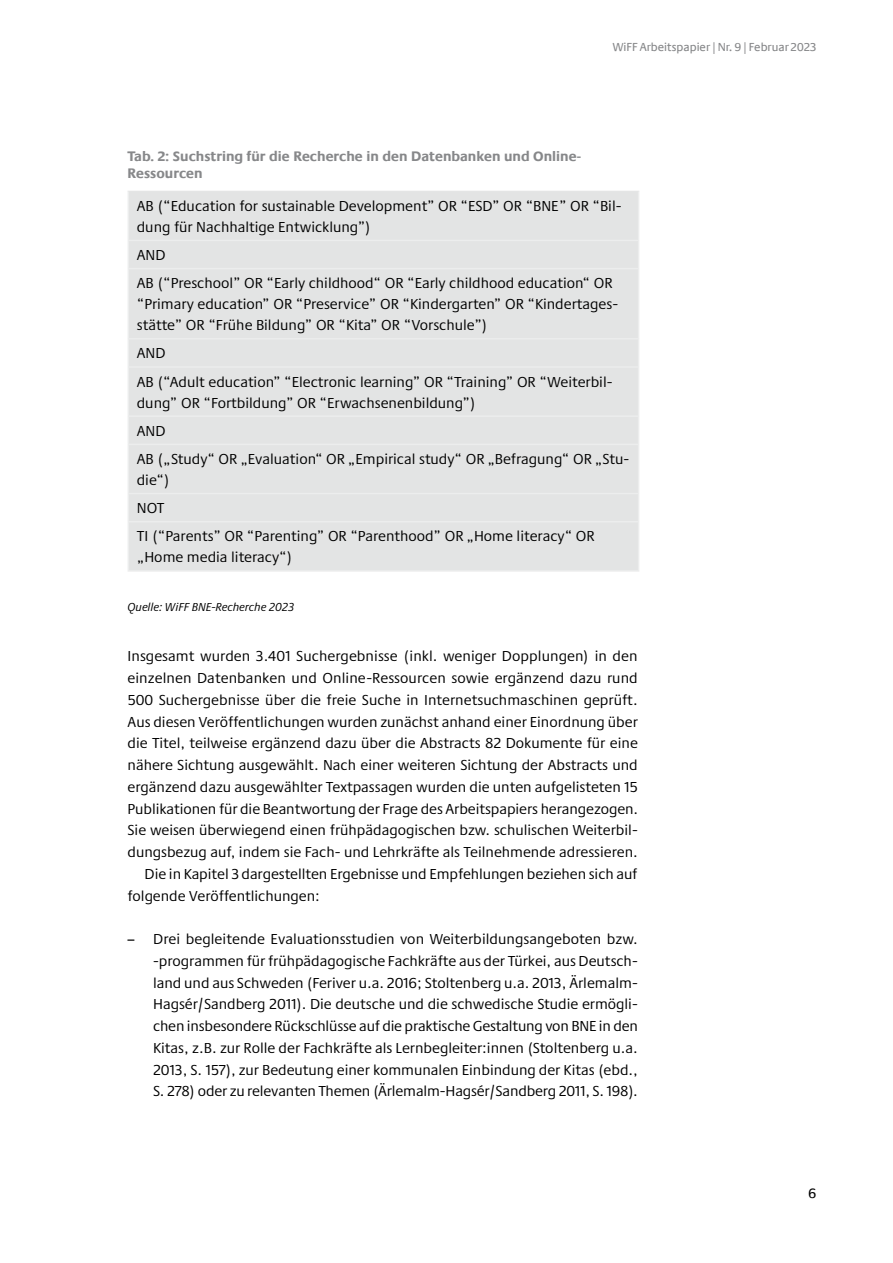
<style>
.page{position:relative;width:893px;height:1263px;background:#fff}
.page>*{position:absolute;margin:0;border:0;box-sizing:border-box;transform-origin:0 0}
.t1{font:15px/21.8px "Praxis Next";color:#000}
.t2{font:700 14.25px/17.1px "Neue Praxis";color:#87888a}
.t3{font:14.25px "Neue Praxis";color:#000}
.t4{font:12px "Neue Praxis";color:#87888a}
.t5{font:italic 12px "Praxis Next";color:#000}
.s1{font-family:"Neue Praxis"}
</style>
<div class="page">
<div style="left:129px;top:192px;width:509px;height:378px;background:#e3e4e4"></div>
<hr style="left:128px;top:240px;width:511px;height:1px;background:#eceded">
<hr style="left:128px;top:268px;width:511px;height:1px;background:#eceded">
<hr style="left:128px;top:338px;width:511px;height:2px;background:#eceded">
<hr style="left:128px;top:366px;width:511px;height:2px;background:#eceded">
<hr style="left:128px;top:415px;width:511px;height:2px;background:#eceded">
<hr style="left:128px;top:444px;width:511px;height:1px;background:#eceded">
<hr style="left:128px;top:493px;width:511px;height:1px;background:#eceded">
<hr style="left:128px;top:521px;width:511px;height:1px;background:#eceded">
<hr style="left:128px;top:191px;width:511px;height:1px;background:#e3e4e4">
<hr style="left:128px;top:192px;width:1px;height:48px;background:#eceded">
<hr style="left:638px;top:192px;width:1px;height:48px;background:#eceded">
<svg style="left:128px;top:241px;width:1px;height:27px"></svg>
<svg style="left:638px;top:241px;width:1px;height:27px"></svg>
<hr style="left:128px;top:269px;width:1px;height:69px;background:#eceded">
<hr style="left:638px;top:269px;width:1px;height:69px;background:#eceded">
<svg style="left:128px;top:340px;width:1px;height:26px"></svg>
<svg style="left:638px;top:340px;width:1px;height:26px"></svg>
<hr style="left:128px;top:368px;width:1px;height:47px;background:#eceded">
<hr style="left:638px;top:368px;width:1px;height:47px;background:#eceded">
<svg style="left:128px;top:417px;width:1px;height:27px"></svg>
<svg style="left:638px;top:417px;width:1px;height:27px"></svg>
<hr style="left:128px;top:445px;width:1px;height:48px;background:#eceded">
<hr style="left:638px;top:445px;width:1px;height:48px;background:#eceded">
<svg style="left:128px;top:494px;width:1px;height:27px"></svg>
<svg style="left:638px;top:494px;width:1px;height:27px"></svg>
<hr style="left:128px;top:522px;width:1px;height:48px;background:#eceded">
<hr style="left:638px;top:522px;width:1px;height:48px;background:#eceded">
<hr style="left:128px;top:570px;width:511px;height:2px;background:#eceded">
<p class="t4" style="left:613px;top:40px;width:205px">WiFF Arbeitspapier | Nr. 9 | Februar 2023</p>
<p class="t2" style="left:128px;top:148px;width:455px">Tab. 2: Suchstring für die Recherche in den Datenbanken und Online-<br>Ressourcen</p>
<p class="t1" style="left:137px;top:195px;width:486px;line-height:21px">AB (“Education for sustainable Development” OR “ESD” OR “BNE” OR “Bil&shy;dung für Nachhaltige Entwicklung”)</p>
<p class="t1" style="left:137px;top:241px;width:477px;line-height:28.2px">AND<br>AB (“Preschool” OR “Early childhood“ OR “Early childhood education“ OR</p>
<p class="t1" style="left:137px;top:293px;width:483px;line-height:21px">“Primary education” OR “Preservice” OR “Kindergarten” OR “Kindertages&shy;stätte” OR “Frühe Bildung” OR “Kita” OR “Vorschule”)</p>
<p class="t1" style="left:137px;top:339px;width:477px;line-height:28.2px">AND<br>AB (“Adult education” “Electronic learning” OR “Training” OR “Weiterbil-</p>
<p class="t1" style="left:137px;top:388px;width:494px;line-height:28.2px">dung” OR “Fortbildung” OR “Erwachsenenbildung”)<br>AND<br>AB („Study“ OR „Evaluation“ OR „Empirical study“ OR „Befragung“ OR „Stu-</p>
<p class="t1" style="left:137px;top:465px;width:459px;line-height:28.2px">die“)<br>NOT<br>TI (“Parents” OR “Parenting” OR “Parenthood” OR „Home literacy“ OR</p>
<p class="t1" style="left:137px;top:546px;width:157px">„Home media literacy“)</p>
<p class="t5" style="left:128px;top:599px;width:168px">Quelle: WiFF BNE-Recherche 2023</p>
<p class="t1" style="left:128px;top:645px;width:511px">Insgesamt wurden 3.401 Suchergebnisse (inkl. weniger Dopplungen) in den</p>
<p class="t1" style="left:128px;top:667px;width:512px">einzelnen Datenbanken und Online-Ressourcen sowie ergänzend dazu rund</p>
<p class="t1" style="left:128px;top:688px;width:512px">500 Suchergebnisse über die freie Suche in Internetsuchmaschinen geprüft.</p>
<p class="t1" style="left:128px;top:710px;width:512px">Aus diesen Veröffentlichungen wurden zunächst anhand einer Einordnung über</p>
<p class="t1" style="left:128px;top:732px;width:512px">die Titel, teilweise ergänzend dazu über die Abstracts 82 Dokumente für eine</p>
<p class="t1" style="left:128px;top:754px;width:512px">nähere Sichtung ausgewählt. Nach einer weiteren Sichtung der Abstracts und</p>
<p class="t1" style="left:128px;top:775px;width:512px">ergänzend dazu ausgewählter Textpassagen wurden die unten aufgelisteten 15</p>
<p class="t1" style="left:128px;top:797px;width:512px">Publikationen für die Beantwortung der Frage des Arbeitspapiers herangezogen.</p>
<p class="t1" style="left:128px;top:819px;width:512px">Sie weisen überwiegend einen frühpädagogischen bzw. schulischen Weiterbil-</p>
<p class="t1" style="left:128px;top:841px;width:512px">dungsbezug auf, indem sie Fach- und Lehrkräfte als Teilnehmende adressieren.</p>
<p class="t1" style="left:145px;top:862px;width:494px">Die in Kapitel 3 dargestellten Ergebnisse und Empfehlungen beziehen sich auf</p>
<p class="t1" style="left:128px;top:884px;width:194px">folgende Veröffentlichungen:</p>
<p class="t1" style="left:153px;top:928px;width:486px;text-align:justify;text-indent:-26px"><span class="s1">–</span> Drei begleitende Evaluationsstudien von Weiterbildungsangeboten bzw. -programmen für frühpädagogische Fachkräfte aus der Türkei, aus Deutsch&shy;land und aus Schweden (Feriver u.a. 2016; Stoltenberg u.a. 2013, Ärlemalm-Hagsér/Sandberg 2011). Die deutsche und die schwedische Studie ermögli&shy;chen insbesondere Rückschlüsse auf die praktische Gestaltung von BNE in den Kitas, z.B. zur Rolle der Fachkräfte als Lernbegleiter:innen (Stoltenberg u.a.<br>2013, S. 157), zur Bedeutung einer kommunalen Einbindung der Kitas (ebd., S. 278) oder zu relevanten Themen (Ärlemalm-Hagsér/Sandberg 2011, S. 198).</p>
<p class="t3" style="left:808px;top:1185px;width:10px">6</p>
</div>
